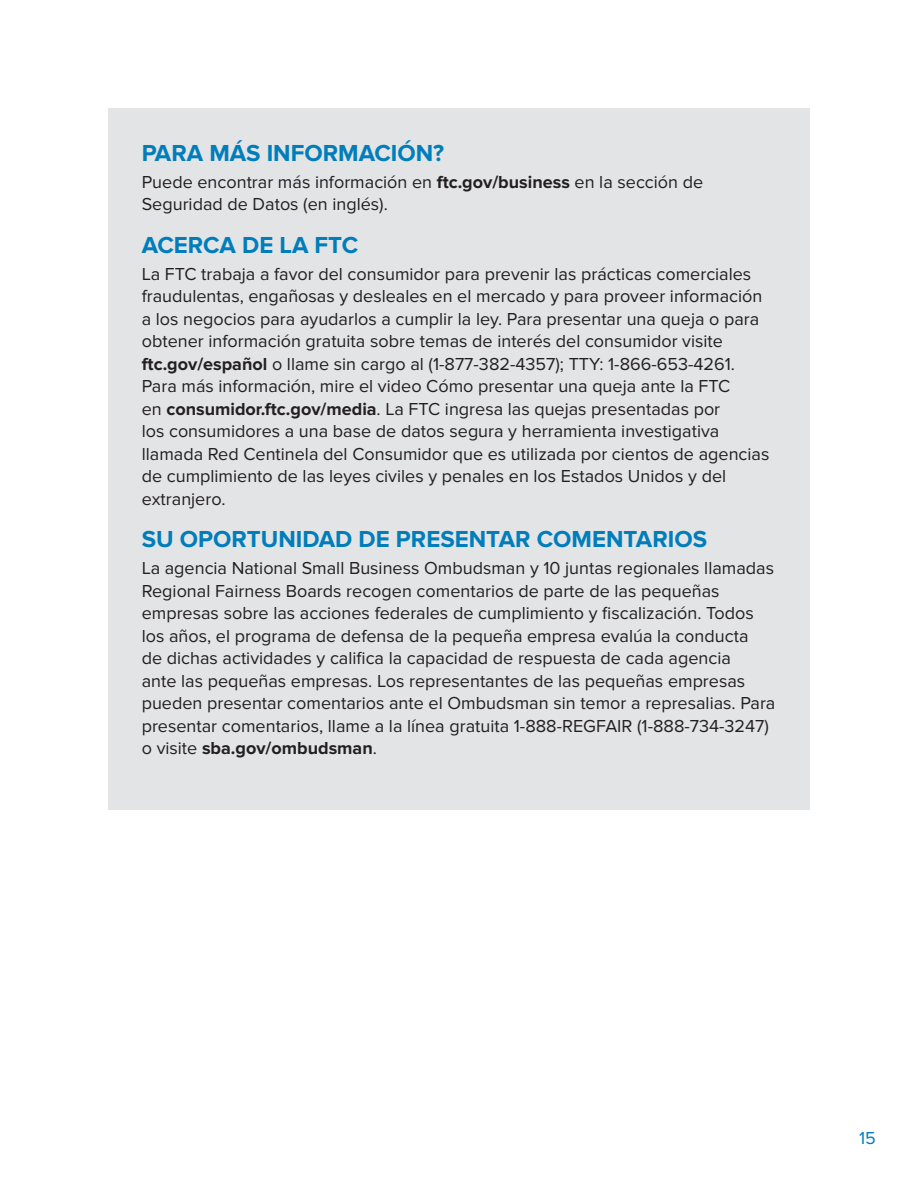
<style>
.page{position:relative;width:918px;height:1188px;background:#fff}
.page>*{position:absolute;margin:0;border:0;box-sizing:border-box;transform-origin:0 0}
.t1{font:700 24px "Proxima Nova";color:#007dbb}
.body{font:18px/22.5px "Proxima Nova";color:#231f20}
.t2{font:18px "Proxima Nova";color:#007dbb}
.s1{font-weight:700}
</style>
<div class="page">
<div style="left:108px;top:108px;width:702px;height:702px;background:#e3e4e5"></div>
<h2 class="t1" style="left:142px;top:139px;width:304px">PARA MÁS INFORMACIÓN?</h2>
<p class="body" style="left:142px;top:171px;width:563px">Puede encontrar más información en <span class="s1">ftc.gov/business</span> en la sección de<br>Seguridad de Datos (en inglés).</p>
<h2 class="t1" style="left:142px;top:231px;width:218px">ACERCA DE LA FTC</h2>
<p class="body" style="left:142px;top:263px;width:629px">La FTC trabaja a favor del consumidor para prevenir las prácticas comerciales fraudulentas, engañosas y desleales en el mercado y para proveer información a los negocios para ayudarlos a cumplir la ley. Para presentar una queja o para obtener información gratuita sobre temas de interés del consumidor visite <span class="s1">ftc.gov/español</span> o llame sin cargo al (1-877-382-4357); TTY: 1-866-653-4261.<br>Para más información, mire el video Cómo presentar una queja ante la FTC<br>en <span class="s1">consumidor.ftc.gov/media</span>. La FTC ingresa las quejas presentadas por<br>los consumidores a una base de datos segura y herramienta investigativa llamada Red Centinela del Consumidor que es utilizada por cientos de agencias de cumplimiento de las leyes civiles y penales en los Estados Unidos y del extranjero.</p>
<h2 class="t1" style="left:142px;top:526px;width:567px">SU OPORTUNIDAD DE PRESENTAR COMENTARIOS</h2>
<p class="body" style="left:142px;top:557px;width:635px">La agencia National Small Business Ombudsman y 10 juntas regionales llamadas Regional Fairness Boards recogen comentarios de parte de las pequeñas empresas sobre las acciones federales de cumplimiento y fiscalización. Todos los años, el programa de defensa de la pequeña empresa evalúa la conducta<br>de dichas actividades y califica la capacidad de respuesta de cada agencia<br>ante las pequeñas empresas. Los representantes de las pequeñas empresas pueden presentar comentarios ante el Ombudsman sin temor a represalias. Para presentar comentarios, llame a la línea gratuita 1-888-REGFAIR (1-888-734-3247) o visite <span class="s1">sba.gov/ombudsman</span>.</p>
<p class="t2" style="left:859px;top:1127px;width:18px">15</p>
</div>
